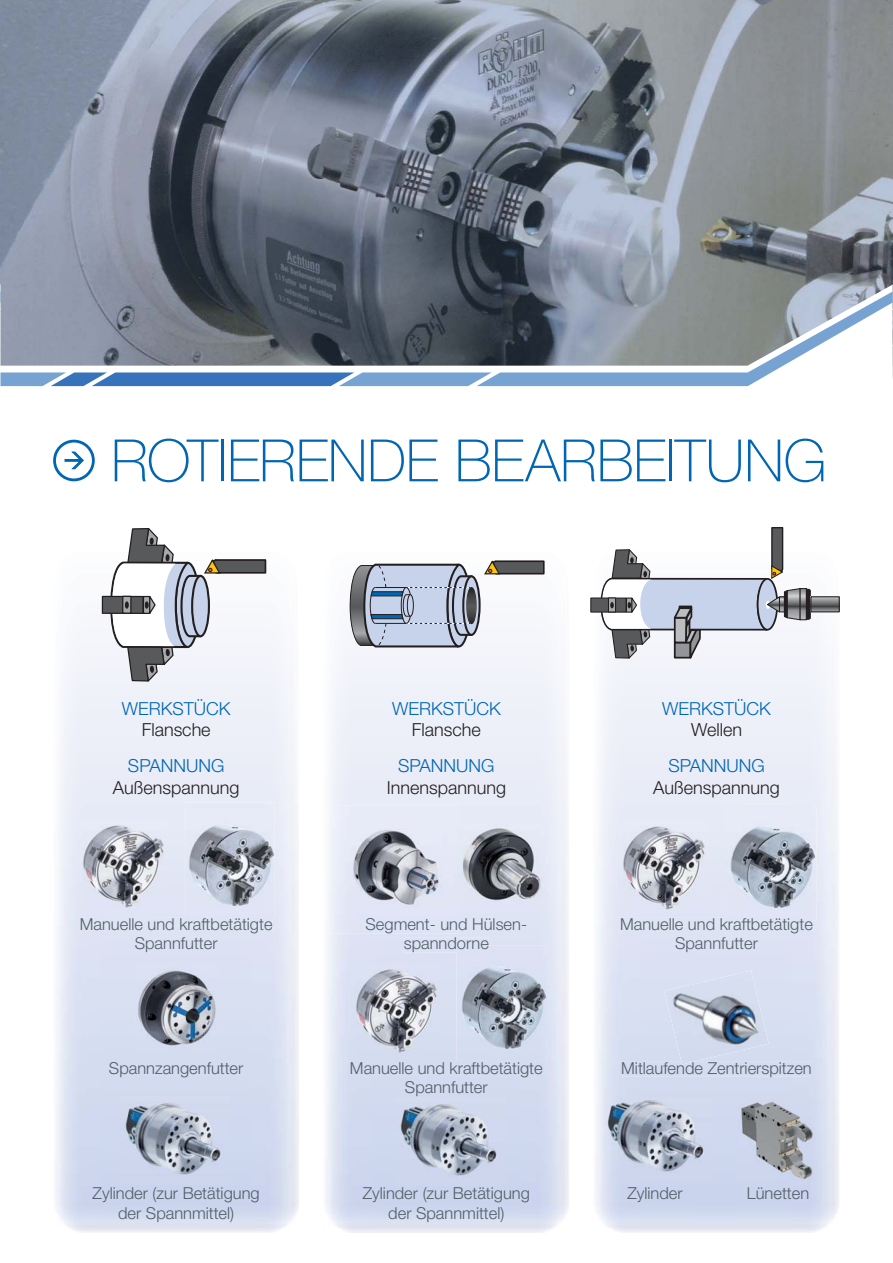
<style>
.page{position:relative;width:893px;height:1263px;background:#fff}
.page>*{position:absolute;margin:0;border:0;box-sizing:border-box;transform-origin:0 0}
.t1{font:100 58.5px "Helvetica Neue LT Std";letter-spacing:-.005em;color:#0066b3}
.t2{font:300 18px "Helvetica Neue LT Std";color:#231f20}
.t3{font:300 18px "Helvetica Neue LT Std";color:#0066b3}
.t4{font:300 16.5px/19.8px "Helvetica Neue LT Std";color:#525e66;text-align:center}
</style>
<div class="page">
<div style="left:53px;top:440px;width:42px;height:41px;border:3px solid #0066b3;border-radius:50%"></div>
<svg style="left:64px;top:451px;width:20px;height:19px"></svg>
<img style="left:0;top:0;width:893px;height:285px">
<svg style="left:0;top:285px;width:893px;height:6px"></svg>
<svg style="left:0;top:291px;width:893px;height:96px"></svg>
<div style="left:81px;top:918px;width:192px;height:15px;background:#dee4f3"></div>
<img style="left:121px;top:1096px;width:109px;height:88px">
<img style="left:330px;top:576px;width:237px;height:282px">
<div style="left:422px;top:964px;width:49px;height:133px;background:#d5ddf1"></div>
<div style="left:351px;top:1062px;width:192px;height:15px;background:#d3dcf0"></div>
<div style="left:621px;top:918px;width:192px;height:15px;background:#dee4f3"></div>
<div style="left:622px;top:1062px;width:189px;height:15px;background:#d3dcf0"></div>
<img style="left:738px;top:1100px;width:79px;height:80px">
<img style="left:135px;top:963px;width:82px;height:88px">
<img style="left:459px;top:825px;width:93px;height:83px">
<img style="left:327px;top:806px;width:132px;height:127px">
<img style="left:618px;top:821px;width:89px;height:92px">
<img style="left:603px;top:1093px;width:109px;height:88px">
<img style="left:664px;top:970px;width:105px;height:92px">
<svg style="left:681px;top:1062px;width:12px;height:3px"></svg>
<img style="left:350px;top:964px;width:89px;height:92px">
<img style="left:78px;top:820px;width:89px;height:91px">
<img style="left:184px;top:803px;width:91px;height:115px">
<img style="left:184px;top:918px;width:89px;height:1px">
<img style="left:457px;top:945px;width:90px;height:116px">
<img style="left:457px;top:945px;width:31px;height:8px">
<img style="left:726px;top:805px;width:90px;height:115px">
<img style="left:726px;top:918px;width:87px;height:2px">
<img style="left:396px;top:1097px;width:109px;height:88px">
<div style="left:102px;top:596px;width:41px;height:17px;background:#58595b"></div>
<div style="left:102px;top:596px;width:42px;height:18px;border:1px solid #231f20"></div>
<svg style="left:111px;top:528px;width:155px;height:154px"></svg>
<svg style="left:463px;top:576px;width:17px;height:59px"></svg>
<div style="left:462px;top:575px;width:19px;height:61px;border:2px solid #231f20;border-radius:50%"></div>
<svg style="left:467px;top:588px;width:9px;height:36px"></svg>
<div style="left:466px;top:587px;width:11px;height:37px;border:1px solid #fff;border-radius:50%"></div>
<svg style="left:350px;top:563px;width:124px;height:86px"></svg>
<svg style="left:484px;top:560px;width:61px;height:15px"></svg>
<div style="left:591px;top:598px;width:35px;height:14px;background:#58595b"></div>
<div style="left:590px;top:597px;width:37px;height:16px;border:1px solid #231f20"></div>
<svg style="left:812px;top:598px;width:26px;height:12px"></svg>
<div style="left:810px;top:596px;width:30px;height:16px;border:1px solid #231f20"></div>
<svg style="left:599px;top:527px;width:212px;height:138px"></svg>
<h1 class="t1" style="left:111px;top:427px;width:717px">ROTIERENDE BEARBEITUNG</h1>
<p class="t3" style="left:122px;top:702px;width:110px">WERKSTÜCK</p>
<p class="t2" style="left:142px;top:723px;width:70px">Flansche</p>
<p class="t3" style="left:128px;top:759px;width:98px">SPANNUNG</p>
<p class="t2" style="left:113px;top:781px;width:128px">Außenspannung</p>
<p class="t3" style="left:392px;top:702px;width:110px">WERKSTÜCK</p>
<p class="t2" style="left:412px;top:723px;width:70px">Flansche</p>
<p class="t3" style="left:398px;top:759px;width:98px">SPANNUNG</p>
<p class="t2" style="left:387px;top:781px;width:121px">Innenspannung</p>
<p class="t3" style="left:662px;top:702px;width:110px">WERKSTÜCK</p>
<p class="t2" style="left:691px;top:723px;width:52px">Wellen</p>
<p class="t3" style="left:668px;top:759px;width:98px">SPANNUNG</p>
<p class="t2" style="left:653px;top:781px;width:128px">Außenspannung</p>
<p class="t4" style="left:365px;top:915px;width:163px">Segment- und Hülsen&shy;spanndorne</p>
<p class="t4" style="left:80px;top:915px;width:194px">Manuelle und ra t et t gte<br>Spannfutter</p>
<p class="t4" style="left:179px;top:915px;width:72px">k fb äi</p>
<p class="t4" style="left:720px;top:915px;width:86px">k ftb täti t</p>
<p class="t4" style="left:620px;top:915px;width:150px">Manuelle und ra e</p>
<p class="t4" style="left:790px;top:915px;width:24px">g e</p>
<p class="t4" style="left:675px;top:935px;width:84px">Spannfutter</p>
<p class="t4" style="left:109px;top:1059px;width:136px">Spannzangenfutter</p>
<p class="t4" style="left:93px;top:1185px;width:169px">Zylinder (zur Betätigung der Spannmittel)</p>
<p class="t4" style="left:350px;top:1059px;width:194px">Manuelle und kraftbetätigte<br>Spannfutter</p>
<p class="t4" style="left:363px;top:1185px;width:169px">Zylinder (zur Betätigung der Spannmittel)</p>
<p class="t4" style="left:621px;top:1059px;width:192px">Mitlaufen e Zentrierspitzen</p>
<p class="t4" style="left:685px;top:1059px;width:11px">d</p>
<p class="t4" style="left:627px;top:1185px;width:57px">Zylinder</p>
<p class="t4" style="left:747px;top:1185px;width:64px">Lünetten</p>
</div>
